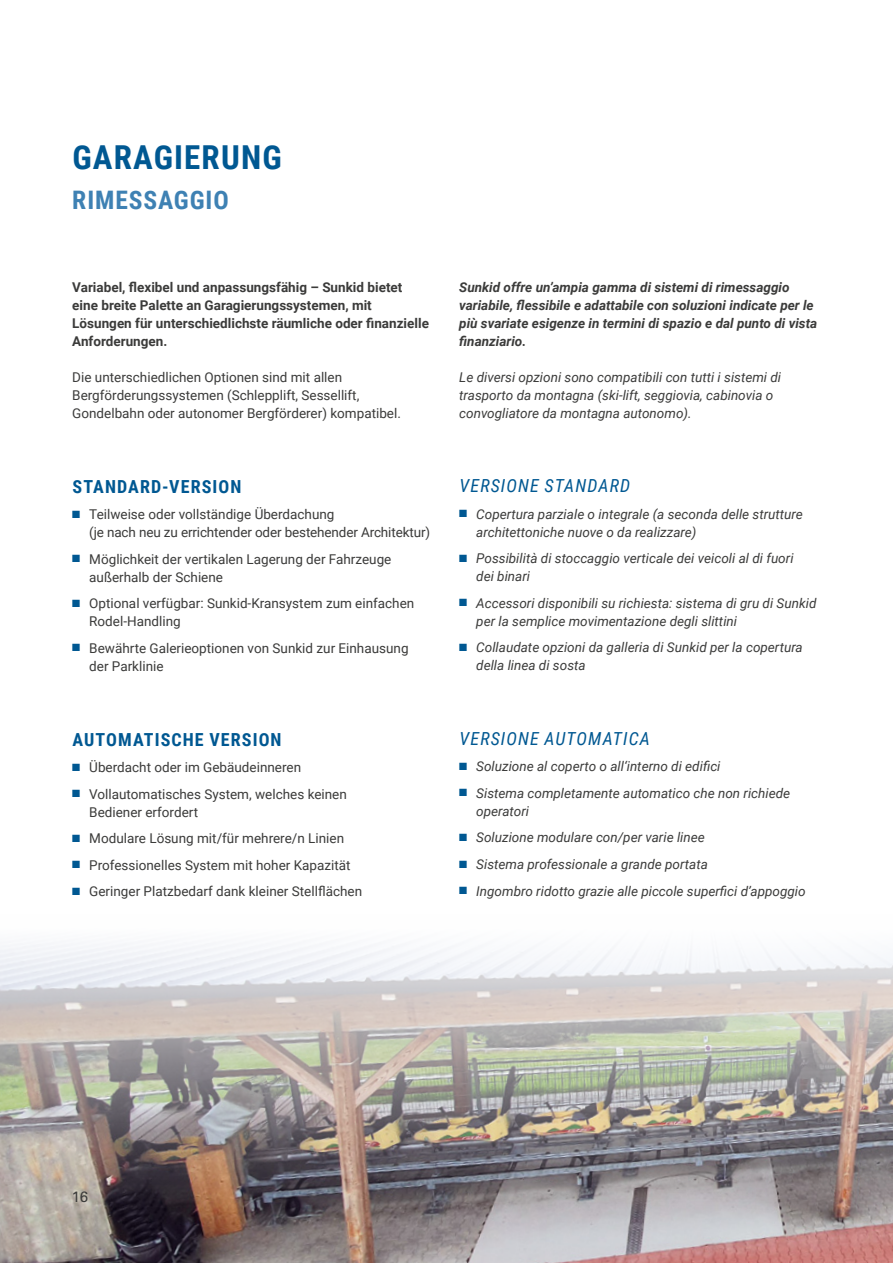
<style>
.page{position:relative;width:893px;height:1263px;background:#fff}
.page>*{position:absolute;margin:0;border:0;box-sizing:border-box;transform-origin:0 0}
.t1{font:700 33px "Roboto Condensed";letter-spacing:.035em;color:#005892}
.t2{font:700 25.5px "Roboto Condensed";letter-spacing:.035em;color:#3e81b3}
.t3{font:700 18px "Roboto Condensed";letter-spacing:.06em;color:#005892}
.t4{font:italic 18px "Roboto Condensed";letter-spacing:.06em;color:#005892}
.t5{font:15px "Univers";color:#3b3b3a}
.t6{font:italic 13.5px/18px "Roboto";color:#3b3b3a}
.t7{font:13.5px/18px "Roboto";color:#3b3b3a}
.t8{font:italic 700 13.5px/18px "Roboto";color:#3b3b3a}
.t9{font:700 13.5px/18px "Roboto";color:#3b3b3a}
.s1{color:#005892}
</style>
<div class="page">
<img style="left:0;top:944px;width:893px;height:319px">
<h1 class="t1" style="left:72px;top:134px;width:211px">GARAGIERUNG</h1>
<h2 class="t2" style="left:72px;top:182px;width:158px">RIMESSAGGIO</h2>
<p class="t9" style="left:72px;top:278px;width:358px">Variabel, flexibel und anpassungsfähig – Sunkid bietet eine breite Palette an Garagierungssystemen, mit Lösungen für unterschiedlichste räumliche oder finanzielle Anforderungen.</p>
<p class="t7" style="left:72px;top:368px;width:330px">Die unterschiedlichen Optionen sind mit allen<br>Bergförderungssystemen (Schlepplift, Sessellift,<br>Gondelbahn oder autonomer Bergförderer) kompatibel.</p>
<h3 class="t3" style="left:73px;top:474px;width:170px">STANDARD-VERSION</h3>
<p class="t7" style="left:89px;top:505px;width:342px;text-indent:-17px"><span class="s1">■</span> Teilweise oder vollständige Überdachung<br>(je nach neu zu errichtender oder bestehender Architektur)</p>
<p class="t7" style="left:89px;top:549px;width:304px;text-indent:-17px"><span class="s1">■</span> Möglichkeit der vertikalen Lagerung der Fahrzeuge außerhalb der Schiene</p>
<p class="t7" style="left:89px;top:594px;width:327px;text-indent:-17px"><span class="s1">■</span> Optional verfügbar: Sunkid-Kransystem zum einfachen<br>Rodel-Handling</p>
<p class="t7" style="left:89px;top:638px;width:321px;text-indent:-17px"><span class="s1">■</span> Bewährte Galerieoptionen von Sunkid zur Einhausung der Parklinie</p>
<h3 class="t3" style="left:73px;top:726px;width:211px">AUTOMATISCHE VERSION</h3>
<p class="t7" style="left:72px;top:758px;width:230px"><span class="s1">■</span> Überdacht oder im Gebäudeinneren</p>
<p class="t7" style="left:89px;top:784px;width:259px;text-indent:-17px"><span class="s1">■</span> Vollautomatisches System, welches keinen<br>Bediener erfordert</p>
<p class="t7" style="left:72px;top:829px;width:273px"><span class="s1">■</span> Modulare Lösung mit/für mehrere/n Linien</p>
<p class="t7" style="left:72px;top:855px;width:280px"><span class="s1">■</span> Professionelles System mit hoher Kapazität</p>
<p class="t7" style="left:72px;top:882px;width:291px"><span class="s1">■</span> Geringer Platzbedarf dank kleiner Stellflächen</p>
<p class="t8" style="left:459px;top:277px;width:360px">Sunkid offre un’ampia gamma di sistemi di rimessaggio variabile, flessibile e adattabile con soluzioni indicate per le più svariate esigenze in termini di spazio e dal punto di vista finanziario.</p>
<p class="t6" style="left:459px;top:367px;width:323px">Le diversi opzioni sono compatibili con tutti i sistemi di trasporto da montagna (ski-lift, seggiovia, cabinovia o convogliatore da montagna autonomo).</p>
<h3 class="t4" style="left:460px;top:473px;width:172px">VERSIONE STANDARD</h3>
<p class="t6" style="left:476px;top:504px;width:328px;text-indent:-17px"><span class="s1">■</span> Copertura parziale o integrale (a seconda delle strutture architettoniche nuove o da realizzare)</p>
<p class="t6" style="left:476px;top:549px;width:319px;text-indent:-17px"><span class="s1">■</span> Possibilità di stoccaggio verticale dei veicoli al di fuori dei binari</p>
<p class="t6" style="left:476px;top:593px;width:342px;text-indent:-17px"><span class="s1">■</span> Accessori disponibili su richiesta: sistema di gru di Sunkid per la semplice movimentazione degli slittini</p>
<p class="t6" style="left:476px;top:638px;width:328px;text-indent:-17px"><span class="s1">■</span> Collaudate opzioni da galleria di Sunkid per la copertura della linea di sosta</p>
<h3 class="t4" style="left:460px;top:726px;width:192px">VERSIONE AUTOMATICA</h3>
<p class="t6" style="left:459px;top:757px;width:263px"><span class="s1">■</span> Soluzione al coperto o all‘interno di edifici</p>
<p class="t6" style="left:476px;top:784px;width:315px;text-indent:-17px"><span class="s1">■</span> Sistema completamente automatico che non richiede operatori</p>
<p class="t6" style="left:459px;top:828px;width:247px"><span class="s1">■</span> Soluzione modulare con/per varie linee</p>
<p class="t6" style="left:459px;top:855px;width:250px"><span class="s1">■</span> Sistema professionale a grande portata</p>
<p class="t6" style="left:459px;top:881px;width:348px"><span class="s1">■</span> Ingombro ridotto grazie alle piccole superfici d’appoggio</p>
<p class="t5" style="left:72px;top:1188px;width:18px">16</p>
</div>
